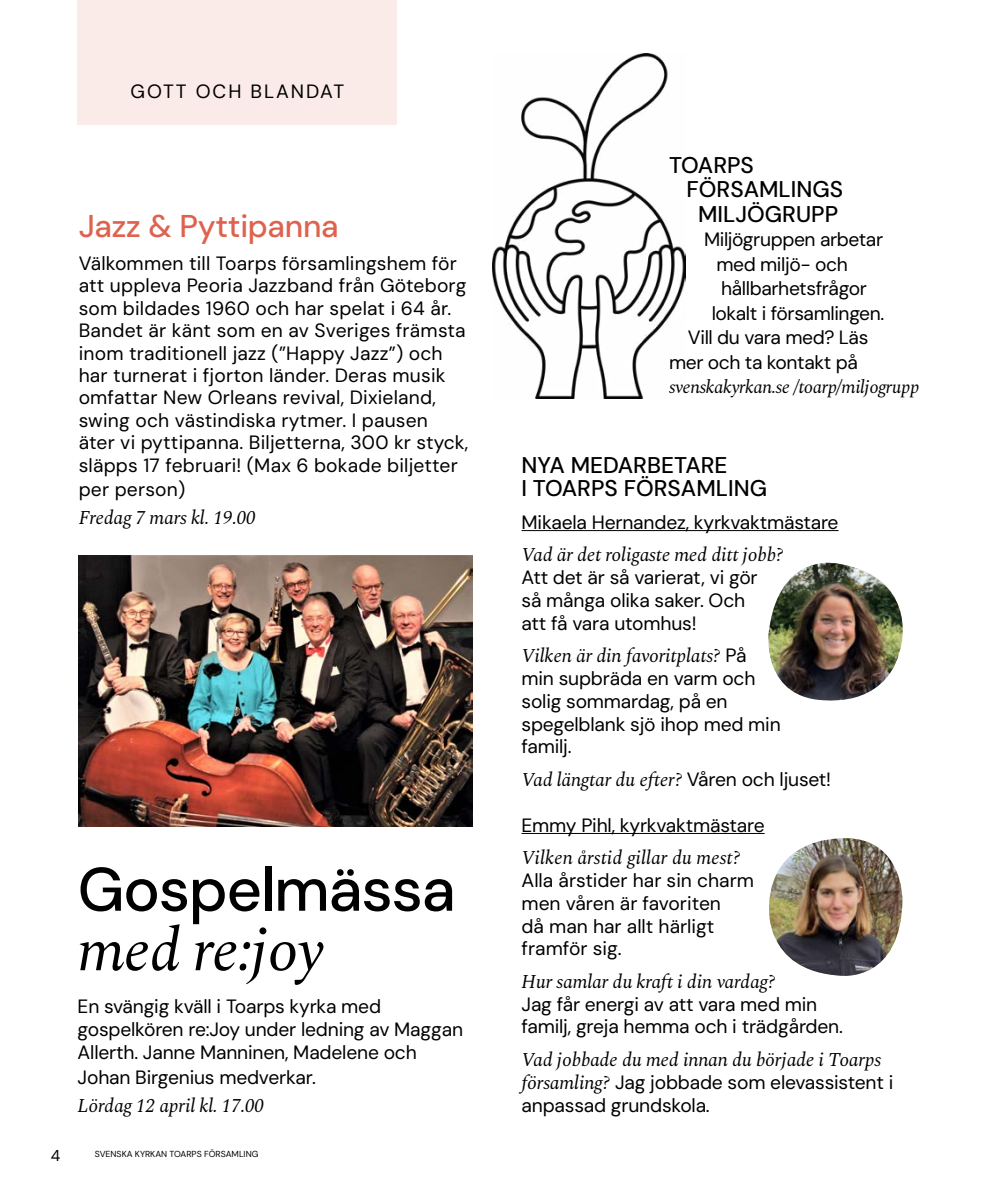
<style>
.page{position:relative;width:993px;height:1191px;background:#fff}
.page>*{position:absolute;margin:0;border:0;box-sizing:border-box;transform-origin:0 0}
.t1{font:500 61.25px "DM Sans";letter-spacing:-.02em;color:#000}
.t2{font:italic 61.25px "Spectral";letter-spacing:-.03em;color:#000}
.t3{font:500 31.5px "DM Sans";letter-spacing:-.01em;color:#de634e}
.t4{font:500 22.75px/22.8px "DM Sans";color:#000}
.t5{font:19.25px/22.8px "DM Sans";letter-spacing:-.01em;color:#000}
.t6{font:19.25px/22.4px "DM Sans";letter-spacing:.01em;color:#000}
.t7{font:italic 19.25px "Spectral";letter-spacing:-.01em;color:#000}
.t8{font:19.25px "DM Sans";letter-spacing:.1em;color:#000}
.t9{font:italic 18.38px "Spectral";letter-spacing:-.02em;color:#000}
.t10{font:15.75px "DM Sans";color:#000}
.t11{font:8.75px "DM Sans";color:#000}
.s1{font-family:"DM Sans";font-style:normal}
.s2{font-family:"Spectral";font-style:italic}
</style>
<div class="page">
<div style="left:78px;top:0;width:319px;height:124px;background:#faebe8"></div>
<hr style="left:521px;top:530px;width:317px;height:1px;background:#000">
<hr style="left:521px;top:833px;width:243px;height:1px;background:#000">
<img style="left:768px;top:563px;width:135px;height:138px">
<img style="left:769px;top:838px;width:133px;height:138px">
<img style="left:79px;top:555px;width:393px;height:271px">
<img style="left:493px;top:54px;width:192px;height:345px">
<p class="t8" style="left:130px;top:80px;width:215px">GOTT OCH BLANDAT</p>
<h2 class="t3" style="left:79px;top:206px;width:261px">Jazz &amp; Pyttipanna</h2>
<p class="t6" style="left:79px;top:252px;width:391px">Välkommen till Toarps församlingshem för att uppleva Peoria Jazzband från Göteborg som bildades 1960 och har spelat i 64 år.<br>Bandet är känt som en av Sveriges främsta inom traditionell jazz (”Happy Jazz”) och har turnerat i fjorton länder. Deras musik omfattar New Orleans revival, Dixieland, swing och västindiska rytmer. I pausen äter vi pyttipanna. Biljetterna, 300 kr styck, släpps 17 februari! (Max 6 bokade biljetter</p>
<p class="t6" style="left:79px;top:478px;width:108px">per person)</p>
<p class="t7" style="left:79px;top:503px;width:179px">Fredag 7 mars kl. 19.00</p>
<h1 class="t1" style="left:78px;top:851px;width:379px">Gospelmässa</h1>
<h1 class="t2" style="left:78px;top:905px;width:248px">med re:joy</h1>
<p class="t5" style="left:78px;top:994px;width:387px;line-height:23.4px">En svängig kväll i Toarps kyrka med gospelkören re:Joy under ledning av Maggan Allerth. Janne Manninen, Madelene och Johan Birgenius medverkar.</p>
<p class="t7" style="left:78px;top:1091px;width:188px">Lördag 12 april kl. 17.00</p>
<p class="t10" style="left:51px;top:1145px;width:11px">4</p>
<p class="t11" style="left:95px;top:1149px;width:165px">SVENSKA KYRKAN TOARPS FÖRSAMLING</p>
<p class="t4" style="left:668px;top:153px;width:86px">TOARPS</p>
<p class="t4" style="left:686px;top:178px;width:158px">FÖRSAMLINGS</p>
<p class="t4" style="left:698px;top:202px;width:141px">MILJÖGRUPP</p>
<p class="t5" style="left:703px;top:228px;width:181px">Miljögruppen arbetar</p>
<p class="t5" style="left:716px;top:252px;width:133px">med miljö- och</p>
<p class="t5" style="left:721px;top:277px;width:147px">hållbarhetsfrågor</p>
<p class="t5" style="left:711px;top:301px;width:174px">lokalt i församlingen.</p>
<p class="t5" style="left:687px;top:326px;width:182px">Vill du vara med? Läs</p>
<p class="t5" style="left:668px;top:350px;width:190px">mer och ta kontakt på</p>
<p class="t9" style="left:668px;top:374px;width:252px">svenskakyrkan.se /toarp/miljogrupp</p>
<p class="t4" style="left:521px;top:454px;width:247px">NYA MEDARBETARE<br>I TOARPS FÖRSAMLING</p>
<p class="t5" style="left:521px;top:510px;width:318px">Mikaela Hernandez, kyrkvaktmästare</p>
<p class="t7" style="left:521px;top:541px;width:263px">Vad är det roligaste med ditt jobb?</p>
<p class="t5" style="left:521px;top:566px;width:238px">Att det är så varierat, vi gör så många olika saker. Och att få vara utomhus!</p>
<p class="t7" style="left:521px;top:642px;width:226px">Vilken är din favoritplats? <span class="s1">På</span></p>
<p class="t5" style="left:521px;top:667px;width:260px">min supbräda en varm och solig sommardag, på en spegelblank sjö ihop med min familj.</p>
<p class="t7" style="left:521px;top:765px;width:311px">Vad längtar du efter? <span class="s1">Våren och ljuset!</span></p>
<p class="t5" style="left:521px;top:813px;width:244px">Emmy Pihl, kyrkvaktmästare</p>
<p class="t7" style="left:521px;top:844px;width:220px">Vilken årstid gillar du mest?</p>
<p class="t5" style="left:521px;top:868px;width:234px">Alla årstider har sin charm men våren är favoriten<br>då man har allt härligt framför sig.</p>
<p class="t7" style="left:521px;top:967px;width:255px">Hur samlar du kraft i din vardag?</p>
<p class="t5" style="left:521px;top:992px;width:323px">Jag får energi av att vara med min familj, greja hemma och i trädgården.</p>
<p class="t7" style="left:521px;top:1045px;width:361px">Vad jobbade du med innan du började i Toarps</p>
<p class="t5" style="left:521px;top:1070px;width:373px"><span class="s2">församling?</span> Jag jobbade som elevassistent i anpassad grundskola.</p>
</div>
